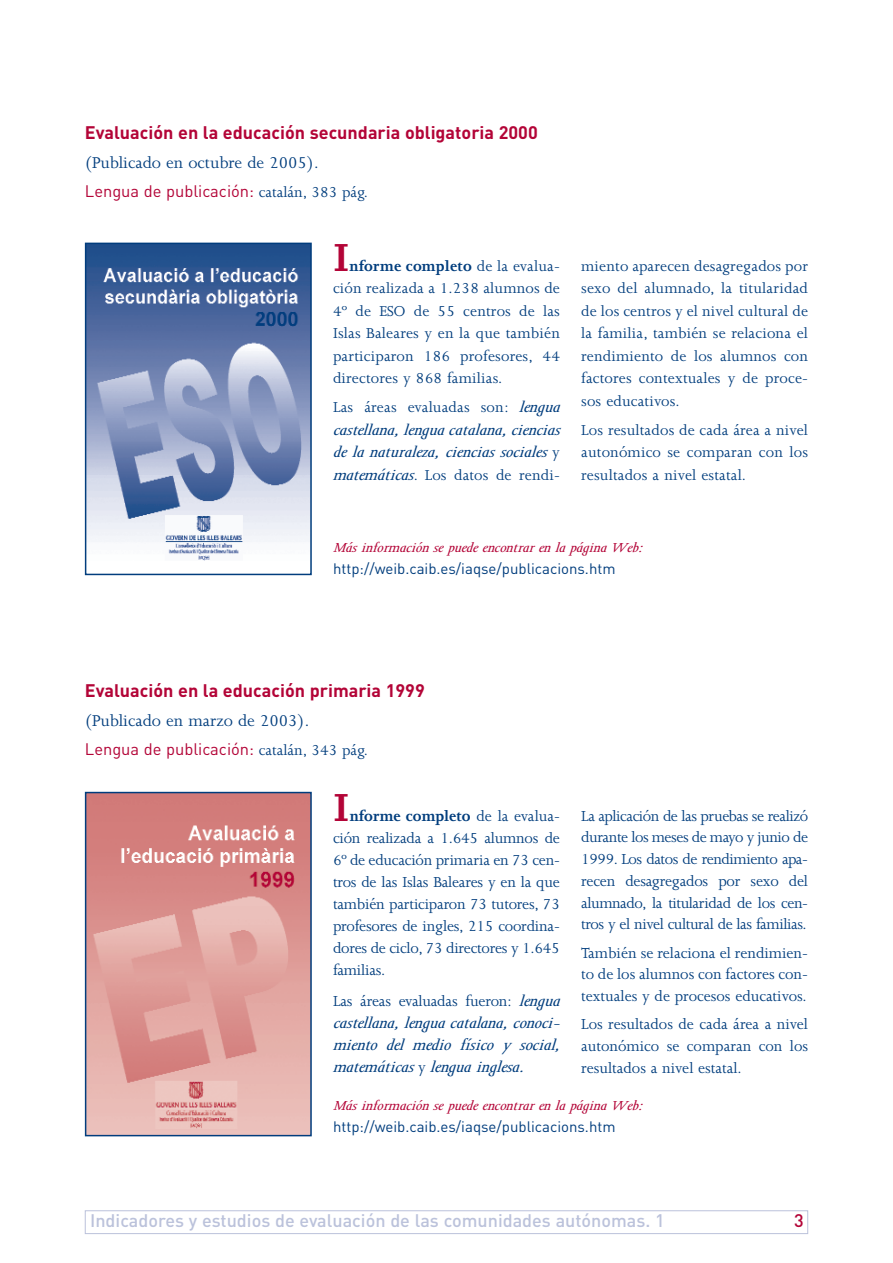
<style>
.page{position:relative;width:893px;height:1263px;background:#fff}
.page>*{position:absolute;margin:0;border:0;box-sizing:border-box;transform-origin:0 0}
.t1{font:700 45px "Joanna";color:#b30437}
.t2{font:700 18px "DIN";color:#b30437}
.t3{font:500 18px "DIN";color:#bbc2db}
.t4{font:18px "Joanna";color:#013d7d}
.t5{font:500 18px "DIN";color:#b30437}
.t6{font:italic 17.4px/22px "Joanna";color:#013d7d;text-align:justify;scale:1.19 1}
.t7{font:italic 17.25px/22.5px "Joanna";color:#013d7d;scale:1.2 1}
.t8{font:16.65px/21.8px "Joanna";letter-spacing:-.015em;color:#013d7d;text-align:justify}
.t9{font:16.5px/22.5px "Joanna";letter-spacing:.01em;color:#013d7d;text-align:justify}
.t10{font:16.5px "DIN";color:#b30437}
.t11{font:italic 15px "Joanna";color:#b30437;scale:1.2 1}
.t12{font:15px "DIN";color:#013d7d}
.s1{font-family:"Joanna";color:#013d7d}
.s2{font-weight:700}
.s3{font-style:italic;font-size:17.25px}
.s4{font-style:normal;font-size:16.5px}
.s5{font-style:italic;font-size:17.4px}
.s6{font-style:normal;font-size:16.65px}
</style>
<div class="page">
<div style="left:85px;top:1210px;width:723px;height:24px;border:1px solid #bbc2db"></div>
<img style="left:88px;top:246px;width:221px;height:315px">
<div style="left:85px;top:243px;width:227px;height:332px;border:2px solid #013d7d"></div>
<img style="left:88px;top:795px;width:221px;height:338px">
<div style="left:85px;top:792px;width:227px;height:344px;border:2px solid #013d7d"></div>
<p class="t2" style="left:85px;top:126px;width:454px">Evaluación en la educación secundaria obligatoria 2000</p>
<p class="t4" style="left:85px;top:156px;width:235px">(Publicado en octubre de 2005).</p>
<p class="t10" style="left:85px;top:185px;width:284px">Lengua de publicación: <span class="s1">catalán, 383 pág.</span></p>
<h1 class="t1" style="left:333px;top:241px;width:18px">I</h1>
<p class="t9" style="left:333px;top:256px;width:228px;text-indent:16px"><span class="s2">nforme completo</span> de la evalua&shy;ción realizada a 1.238 alumnos de 4º de ESO de 55 centros de las Islas Baleares y en la que también participaron 186 profesores, 44 directores y 868 familias.</p>
<p class="t9" style="left:333px;top:397px;width:232px">Las áreas evaluadas son: <span class="s3">lengua</span></p>
<p class="t7" style="left:333px;top:420px;width:194px">castellana,leng uacatalana,ciencias de la naturaleza, ciencias sociales <span class="s4">y</span></p>
<p class="t9" style="left:333px;top:465px;width:228px"><span class="s3">matemáticas</span>. Los datos de rendi-</p>
<p class="t9" style="left:581px;top:256px;width:228px">miento aparecen desagregados por sexo del alumnado, la titularidad de los centros y el nivel cultural de la familia, también se relaciona el rendimiento de los alumnos con factores contextuales y de proce&shy;sos educativos.</p>
<p class="t9" style="left:581px;top:420px;width:228px">Los resultados de cada área a nivel autonómico se comparan con los resultados a nivel estatal.</p>
<p class="t11" style="left:333px;top:542px;width:262px">Más información se puede encontrar en la pág ina Web:</p>
<p class="t12" style="left:333px;top:564px;width:284px">http://weib.caib.es/iaqse/publicacions.htm</p>
<p class="t2" style="left:85px;top:684px;width:341px">Evaluación en la educación primaria 1999</p>
<p class="t4" style="left:85px;top:714px;width:226px">(Publicado en marzo de 2003).</p>
<p class="t10" style="left:85px;top:743px;width:284px">Lengua de publicación: <span class="s1">catalán, 343 pág.</span></p>
<h1 class="t1" style="left:333px;top:791px;width:18px">I</h1>
<p class="t8" style="left:333px;top:806px;width:228px;text-indent:17px"><span class="s2">nforme completo</span> de la evalua&shy;ción realizada a 1.645 alumnos de 6º de educación primaria en 73 cen&shy;tros de las Islas Baleares y en la que también participaron 73 tutores, 73 profesores de ingles, 215 coordina&shy;dores de ciclo, 73 directores y 1.645 familias.</p>
<p class="t8" style="left:333px;top:992px;width:232px">Las áreas evaluadas fueron: <span class="s5">lengua</span></p>
<p class="t6" style="left:333px;top:1013px;width:195px">castellana,lenguacatalana,conoci&shy;miento del medio físico y social, matemáticas <span class="s6">y</span> leng ua inglesa.</p>
<p class="t8" style="left:581px;top:806px;width:228px">La aplicación de las pruebas se realizó durante los meses de mayo y junio de 1999. Los datos de rendimiento apa&shy;recen desagregados por sexo del alumnado, la titularidad de los cen&shy;tros y el nivel cultural de las familias.</p>
<p class="t8" style="left:581px;top:943px;width:228px">También se relaciona el rendimien&shy;to de los alumnos con factores con&shy;textuales y de procesos educativos.</p>
<p class="t8" style="left:581px;top:1015px;width:228px">Los resultados de cada área a nivel autonómico se comparan con los resultados a nivel estatal.</p>
<p class="t11" style="left:333px;top:1100px;width:262px">Más información se puede encontrar en la pág ina Web:</p>
<p class="t12" style="left:333px;top:1121px;width:284px">http://weib.caib.es/iaqse/publicacions.htm</p>
<p class="t3" style="left:90px;top:1214px;width:576px">Indicadores y estudios de evaluación de las comunidades autónomas. 1</p>
<p class="t5" style="left:794px;top:1214px;width:11px">3</p>
</div>
